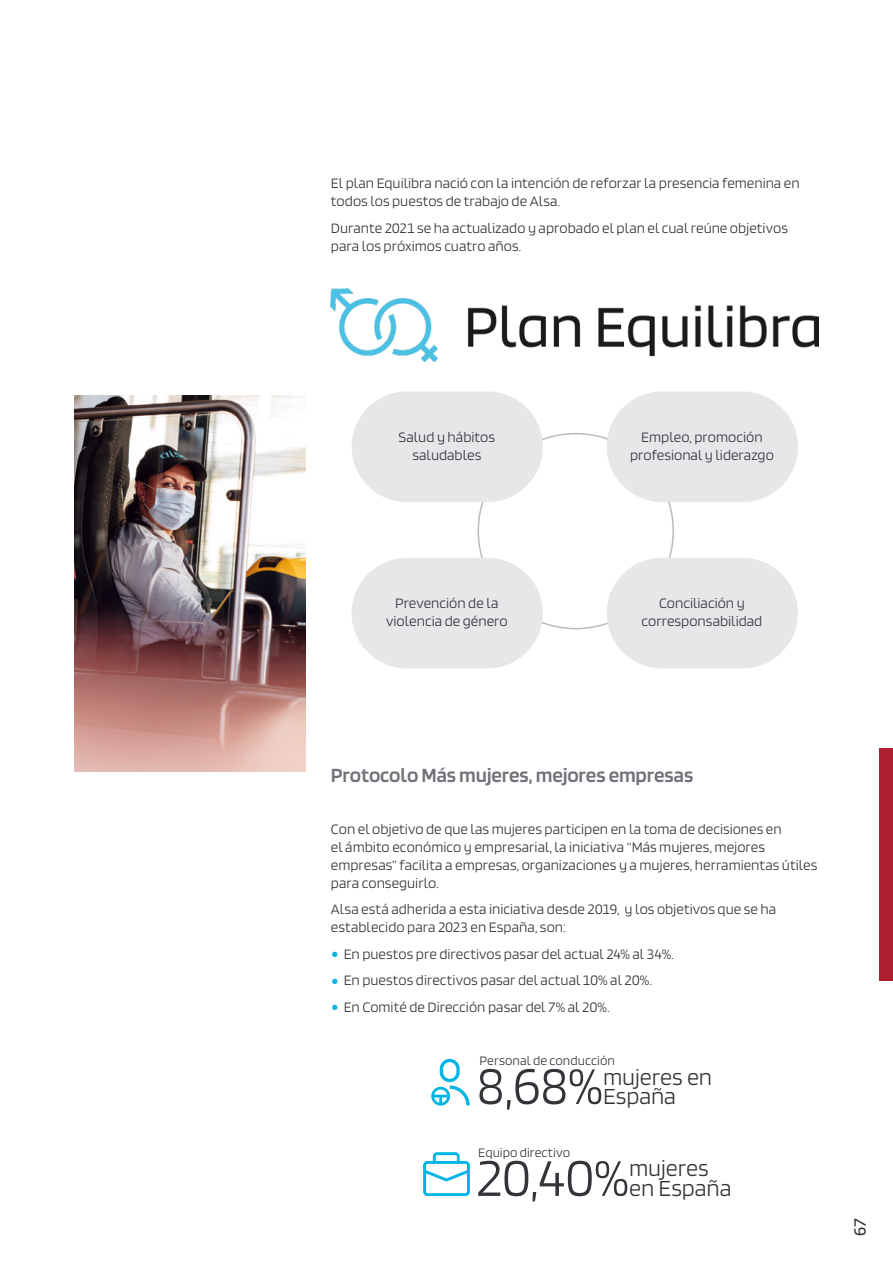
<style>
.page{position:relative;width:893px;height:1263px;background:#fff}
.page>*{position:absolute;margin:0;border:0;box-sizing:border-box;transform-origin:0 0}
.t1{font:300 55.05px "Alsa";color:#323439}
.t2{font:300 24px/19.5px "Alsa";letter-spacing:-.005em;color:#323439}
.t3{font:600 21px "Alsa";letter-spacing:-.005em;color:#72737a}
.t4{font:18px "Alsa";color:#323439}
.t5{font:300 15px/18px "Alsa";color:#323439}
.t6{font:300 13.5px "Alsa";letter-spacing:.005em;color:#323439}
</style>
<div class="page">
<div style="left:880px;top:748px;width:13px;height:232px;background:#ae1f30"></div>
<img style="left:331px;top:289px;width:487px;height:73px">
<div style="left:607px;top:391px;width:191px;height:111px;background:#e7e7ea;border-radius:55px"></div>
<div style="left:352px;top:391px;width:191px;height:111px;background:#e7e7ea;border-radius:55px"></div>
<div style="left:352px;top:558px;width:191px;height:110px;background:#e7e7ea;border-radius:55px"></div>
<div style="left:607px;top:558px;width:191px;height:110px;background:#e7e7ea;border-radius:55px"></div>
<svg style="left:431px;top:1059px;width:39px;height:46px"></svg>
<svg style="left:423px;top:1152px;width:47px;height:44px"></svg>
<img style="left:74px;top:395px;width:231px;height:376px">
<p class="t5" style="left:331px;top:175px;width:470px">El plan Equilibra nació con la intención de reforzar la presencia femenina en todos los puestos de trabajo de Alsa.</p>
<p class="t5" style="left:331px;top:219px;width:458px">Durante 2021 se ha actualizado y aprobado el plan el cual reúne objetivos para los próximos cuatro años.</p>
<p class="t5" style="left:399px;top:428px;width:98px;text-align:center">Salud y hábitos saludables</p>
<p class="t5" style="left:630px;top:428px;width:145px;text-align:center">Empleo, promoción profesional y liderazgo</p>
<p class="t5" style="left:386px;top:595px;width:123px;text-align:center">Prevención de la violencia de género</p>
<p class="t5" style="left:641px;top:595px;width:122px;text-align:center">Conciliación y corresponsabilidad</p>
<h3 class="t3" style="left:331px;top:764px;width:364px">Protocolo Más mujeres, mejores empresas</h3>
<p class="t5" style="left:331px;top:820px;width:488px">Con el objetivo de que las mujeres participen en la toma de decisiones en<br>el ámbito económico y empresarial, la iniciativa “Más mujeres, mejores empresas” facilita a empresas, organizaciones y a mujeres, herramientas útiles para conseguirlo.</p>
<p class="t5" style="left:331px;top:901px;width:447px">Alsa está adherida a esta iniciativa desde 2019, y los objetivos que se ha establecido para 2023 en España, son:</p>
<p class="t5" style="left:344px;top:941px;width:332px;line-height:26.5px">En puestos pre directivos pasar del actual 24% al 34%.<br>En puestos directivos pasar del actual 10% al 20%.<br>En Comité de Dirección pasar del 7% al 20%.</p>
<p class="t6" style="left:479px;top:1054px;width:137px">Personal de conducción</p>
<h1 class="t1" style="left:477px;top:1058px;width:128px">8,68%</h1>
<h2 class="t2" style="left:603px;top:1067px;width:111px">mujeres en<br>España</h2>
<p class="t6" style="left:478px;top:1145px;width:93px">Equipo directivo</p>
<h1 class="t1" style="left:476px;top:1150px;width:155px">20,40%</h1>
<h2 class="t2" style="left:629px;top:1159px;width:104px">mujeres en España</h2>
<p class="t4" style="left:851px;top:1236px;width:19px;rotate:-90deg">67</p>
</div>
